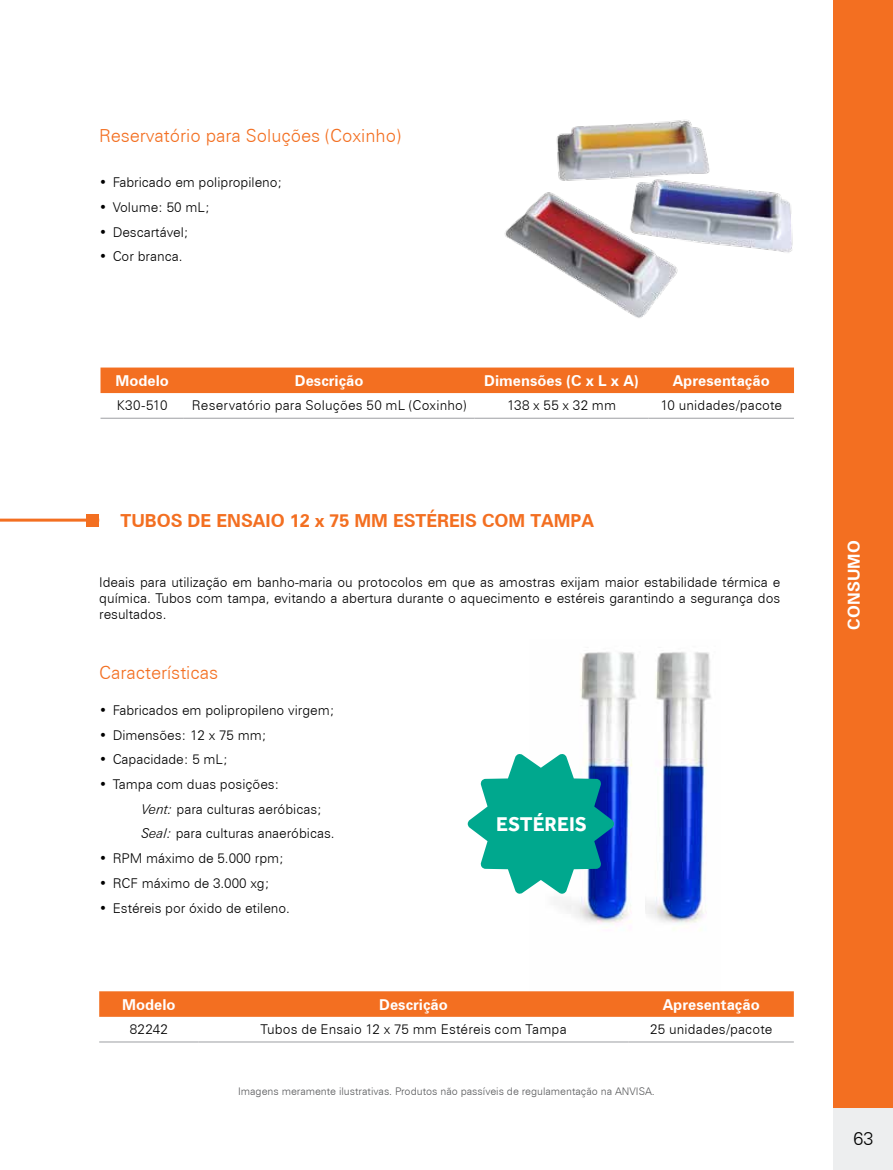
<style>
.page{position:relative;width:893px;height:1170px;background:#fff}
.page>*{position:absolute;margin:0;border:0;box-sizing:border-box;transform-origin:0 0}
.t1{font:700 20.55px "Effra";color:#fff}
.t2{font:300 18px "Zurich BT";color:#f36f21}
.t3{font:700 18px "Zurich BT";color:#f36f21}
.t4{font:300 18px "Zurich BT";color:#000}
.t5{font:700 16.5px "Zurich BT";letter-spacing:.01em;color:#fff}
.t6{font:700 15px "Zurich BT";color:#fff}
.t7{font:300 13.5px/16.2px "Zurich BT";color:#000;text-align:justify}
.t8{font:300 10.5px "Zurich BT";color:#58595b}
.s1{font-style:italic}
</style>
<div class="page">
<div style="left:833px;top:1091px;width:60px;height:78px;background:#edeeef"></div>
<div style="left:833px;top:0;width:60px;height:1107px;background:#f36f21"></div>
<img style="left:645px;top:652px;width:66px;height:278px">
<img style="left:559px;top:652px;width:77px;height:276px">
<div style="left:101px;top:367px;width:693px;height:26px;background:#f36f21"></div>
<hr style="left:101px;top:418px;width:83px;height:1px;background:#9d9fa2">
<hr style="left:184px;top:418px;width:291px;height:1px;background:#9d9fa2">
<hr style="left:475px;top:418px;width:173px;height:1px;background:#9d9fa2">
<hr style="left:648px;top:418px;width:146px;height:1px;background:#9d9fa2">
<img style="left:504px;top:120px;width:289px;height:198px">
<div style="left:99px;top:991px;width:695px;height:25px;background:#f36f21"></div>
<hr style="left:99px;top:1041px;width:99px;height:1px;background:#9d9fa2">
<hr style="left:198px;top:1041px;width:431px;height:1px;background:#9d9fa2">
<hr style="left:629px;top:1041px;width:165px;height:1px;background:#9d9fa2">
<hr style="left:0;top:518px;width:99px;height:3px;background:#f36f21">
<div style="left:86px;top:513px;width:13px;height:13px;background:#f36f21"></div>
<svg style="left:468px;top:753px;width:146px;height:140px"></svg>
<h2 class="t2" style="left:99px;top:125px;width:303px">Reservatório para Soluções (Coxinho)</h2>
<p class="t7" style="left:99px;top:174px;width:185px">• Fabricado em polipropileno;</p>
<p class="t7" style="left:99px;top:199px;width:112px">• Volume: 50 mL;</p>
<p class="t7" style="left:99px;top:223px;width:91px">• Descartável;</p>
<p class="t7" style="left:99px;top:248px;width:85px">• Cor branca.</p>
<p class="t6" style="left:115px;top:371px;width:55px">Modelo</p>
<p class="t6" style="left:295px;top:371px;width:70px">Descrição</p>
<p class="t6" style="left:484px;top:371px;width:156px">Dimensões (C x L x A)</p>
<p class="t6" style="left:673px;top:371px;width:98px">Apresentação</p>
<p class="t7" style="left:117px;top:397px;width:52px">K30-510</p>
<p class="t7" style="left:192px;top:397px;width:276px">Reservatório para Soluções 50 mL (Coxinho)</p>
<p class="t7" style="left:507px;top:397px;width:111px">138 x 55 x 32 mm</p>
<p class="t7" style="left:660px;top:397px;width:123px">10 unidades/pacote</p>
<h2 class="t3" style="left:120px;top:509px;width:475px">Tubos de Ensaio 12 x 75 mm Estéreis com Tampa</h2>
<p class="t7" style="left:99px;top:574px;width:683px">Ideais para utilização em banho-maria ou protocolos em que as amostras exijam maior estabilidade térmica e química. Tubos com tampa, evitando a abertura durante o aquecimento e estéreis garantindo a segurança dos resultados.</p>
<h2 class="t2" style="left:99px;top:661px;width:121px">Características</h2>
<p class="t7" style="left:99px;top:701px;width:237px">• Fabricados em polipropileno virgem;</p>
<p class="t7" style="left:99px;top:726px;width:169px">• Dimensões: 12 x 75 mm;</p>
<p class="t7" style="left:99px;top:751px;width:130px">• Capacidade: 5 mL;</p>
<p class="t7" style="left:142px;top:771px;width:194px;line-height:24.8px;text-align:left;text-indent:-43px">• Tampa com duas posições:<br><span class="s1">Vent:</span> para culturas aeróbicas;<br><span class="s1">Seal:</span> para culturas anaeróbicas.</p>
<p class="t7" style="left:99px;top:850px;width:186px">• RPM máximo de 5.000 rpm;</p>
<p class="t7" style="left:99px;top:874px;width:172px">• RCF máximo de 3.000 xg;</p>
<p class="t7" style="left:99px;top:899px;width:192px">• Estéreis por óxido de etileno.</p>
<h1 class="t1" style="left:496px;top:811px;width:92px">ESTÉREIS</h1>
<p class="t6" style="left:122px;top:995px;width:55px">Modelo</p>
<p class="t6" style="left:379px;top:995px;width:70px">Descrição</p>
<p class="t6" style="left:663px;top:995px;width:98px">Apresentação</p>
<p class="t7" style="left:130px;top:1020px;width:40px">82242</p>
<p class="t7" style="left:260px;top:1020px;width:308px">Tubos de Ensaio 12 x 75 mm Estéreis com Tampa</p>
<p class="t7" style="left:650px;top:1020px;width:124px">25 unidades/pacote</p>
<p class="t8" style="left:238px;top:1084px;width:418px">Imagens meramente ilustrativas. Produtos não passíveis de regulamentação na ANVISA.</p>
<p class="t5" style="left:844px;top:629px;width:91px;rotate:-90deg">consumo</p>
<h2 class="t4" style="left:853px;top:1127px;width:21px">63</h2>
</div>
